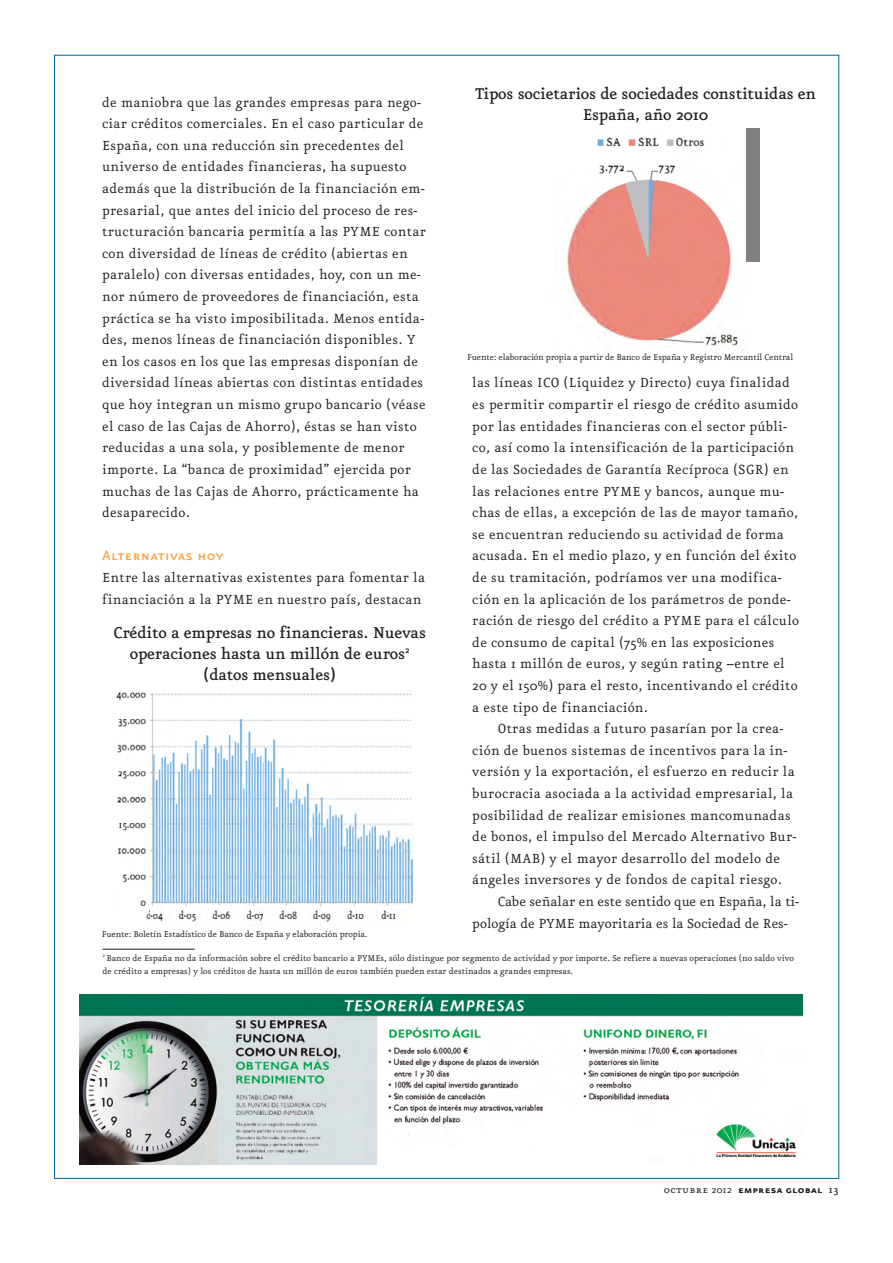
<style>
.page{position:relative;width:893px;height:1263px;background:#fff}
.page>*{position:absolute;margin:0;border:0;box-sizing:border-box;transform-origin:0 0}
.t1{font:500 18.75px/21px "Eureka";letter-spacing:-.01em;color:#231f20;text-align:center}
.t2{font:16.5px "Eureka Sans Medium Caps";letter-spacing:.02em;color:#f9a64a}
.t3{font:15.75px/21.6px "Eureka";letter-spacing:.02em;color:#231f20}
.t4{font:15.75px "Eureka";color:#231f20}
.t5{font:12px "Eureka Sans Bold Caps";letter-spacing:.025em;color:#231f20}
.t6{font:10.2px/12.8px "Eureka";color:#231f20}
.s1{font-family:"Eureka Small Caps"}
.s2{font-family:"Eureka"}
.s3{font-family:"Eureka";font-weight:500}
</style>
<div class="page">
<hr style="left:103px;top:949px;width:92px;height:1px;background:#231f20">
<img style="left:80px;top:994px;width:723px;height:170px">
<img style="left:116px;top:692px;width:297px;height:232px">
<img style="left:566px;top:128px;width:193px;height:222px">
<p class="t3" style="left:102px;top:92px;width:325px">de maniobra que las grandes empresas para nego&shy;ciar créditos comerciales. En el caso particular de España, con una reducción sin precedentes del universo de entidades financieras, ha supuesto además que la distribución de la financiación em&shy;presarial, que antes del inicio del proceso de res&shy;tructuración bancaria permitía a las PYME contar con diversidad de líneas de crédito (abiertas en paralelo) con diversas entidades, hoy, con un me&shy;nor número de proveedores de financiación, esta práctica se ha visto imposibilitada. Menos entida&shy;des, menos líneas de financiación disponibles. Y en los casos en los que las empresas disponían de diversidad líneas abiertas con distintas entidades que hoy integran un mismo grupo bancario (véase el caso de las Cajas de Ahorro), éstas se han visto reducidas a una sola, y posiblemente de menor importe. La “banca de proximidad” ejercida por muchas de las Cajas de Ahorro, prácticamente ha desaparecido.</p>
<p class="t2" style="left:102px;top:545px;width:123px">Alternativas hoy</p>
<p class="t3" style="left:102px;top:567px;width:324px">Entre las alternativas existentes para fomentar la financiación a la PYME en nuestro país, destacan</p>
<p class="t1" style="left:114px;top:623px;width:314px">Crédito a empresas no financieras. Nuevas operaciones hasta un millón de euros<sup>2 </sup>(datos mensuales)</p>
<p class="t6" style="left:102px;top:928px;width:267px">Fuente: Boletín Estadístico de Banco de España y elaboración propia.</p>
<p class="t1" style="left:475px;top:84px;width:343px">Tipos societarios de sociedades constituidas en<br>España, año 2010</p>
<p class="t6" style="left:467px;top:351px;width:328px">Fuente: elaboración propia a partir de Banco de España y Registro Mercantil Central</p>
<p class="t3" style="left:472px;top:373px;width:328px">las líneas ICO (Liquidez y Directo) cuya finalidad es permitir compartir el riesgo de crédito asumido por las entidades financieras con el sector públi&shy;co, así como la intensificación de la participación de las Sociedades de Garantía Recíproca (SGR) en las relaciones entre PYME y bancos, aunque mu&shy;chas de ellas, a excepción de las de mayor tamaño, se encuentran reduciendo su actividad de forma acusada. En el medio plazo, y en función del éxito de su tramitación, podríamos ver una modifica&shy;ción en la aplicación de los parámetros de ponde&shy;ración de riesgo del crédito a PYME para el cálculo de consumo de capital (75% en las exposiciones hasta 1 millón de euros, y según rating –entre el 20 y el 150%) para el resto, incentivando el crédito a este tipo de financiación.</p>
<p class="t3" style="left:498px;top:718px;width:287px">Otras medidas a futuro pasarían por la crea-</p>
<p class="t3" style="left:472px;top:740px;width:317px">ción de buenos sistemas de incentivos para la in-</p>
<p class="t3" style="left:472px;top:762px;width:324px">versión y la exportación, el esfuerzo en reducir la</p>
<p class="t3" style="left:472px;top:783px;width:322px">burocracia asociada a la actividad empresarial, la</p>
<p class="t3" style="left:472px;top:805px;width:320px">posibilidad de realizar emisiones mancomunadas</p>
<p class="t3" style="left:472px;top:826px;width:326px">de bonos, el impulso del Mercado Alternativo Bur-</p>
<p class="t3" style="left:472px;top:848px;width:309px">sátil (MAB) y el mayor desarrollo del modelo de</p>
<p class="t3" style="left:472px;top:870px;width:311px">ángeles inversores y de fondos de capital riesgo.</p>
<p class="t4" style="left:498px;top:894px;width:303px">Cabe señalar en este sentido que en España, la ti-</p>
<p class="t4" style="left:472px;top:915px;width:317px">pología de PYME mayoritaria es la Sociedad de Res-</p>
<p class="t6" style="left:103px;top:952px;width:693px"><sup>2</sup> Banco de España no da información sobre el crédito bancario a PYMEs, sólo distingue por segmento de actividad y por importe. Se refiere a nuevas operaciones (no saldo vivo de crédito a empresas) y los créditos de hasta un millón de euros también pueden estar destinados a grandes empresas.</p>
<p class="t5" style="left:664px;top:1184px;width:176px"><span class="s1">octubre</span> <span class="s2">2012</span> empresa global <span class="s3">13</span></p>
</div>
